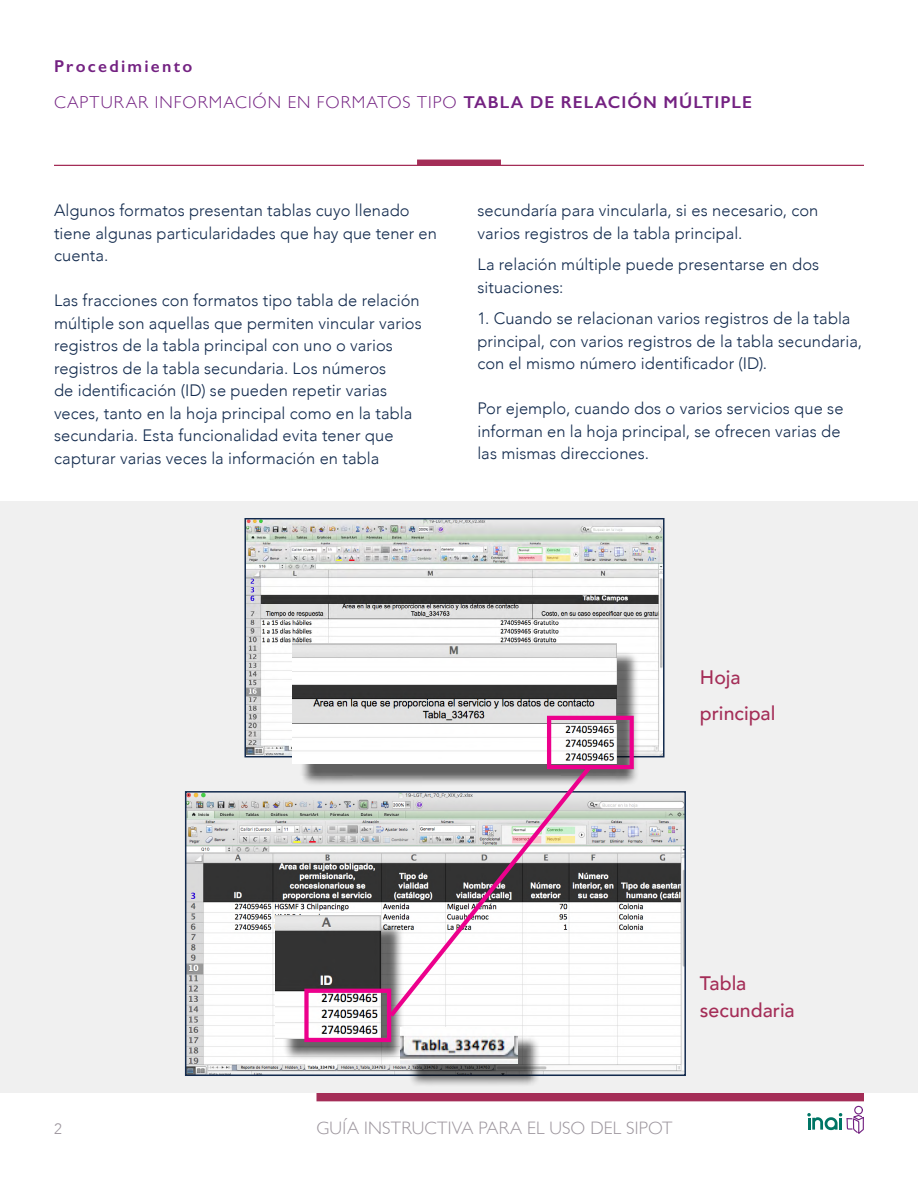
<style>
.page{position:relative;width:918px;height:1188px;background:#fff}
.page>*{position:absolute;margin:0;border:0;box-sizing:border-box;transform-origin:0 0}
.t1{font:500 19.5px/27px "Avenir";color:#a42d57}
.t2{font:300 18px "Gill Sans";letter-spacing:.01em;color:#9c959d}
.t3{font:600 17.25px/36px "Gill Sans";letter-spacing:.13em;color:#742282}
.t4{font:300 16.5px/22.5px "Avenir";letter-spacing:.005em;color:#132b4e}
.t5{font:300 15px "Avenir";color:#9c959d}
.s1{font-weight:300}
</style>
<div class="page">
<hr style="left:54px;top:165px;width:810px;height:1px;background:#a42d57">
<div style="left:417px;top:160px;width:84px;height:6px;background:#a42d57"></div>
<div style="left:316px;top:1092px;width:548px;height:9px;background:#a42d57"></div>
<div style="left:854px;top:1106px;width:9px;height:9px;border:1px solid #742282;border-radius:50%"></div>
<svg style="left:807px;top:1113px;width:57px;height:21px"></svg>
<div style="left:0;top:501px;width:918px;height:591px;background:#f0f0f0"></div>
<img style="left:247px;top:521px;width:415px;height:233px">
<div style="left:244px;top:518px;width:421px;height:239px;border:2px solid #132b4e"></div>
<div style="left:299px;top:650px;width:340px;height:136px;background:#000;opacity:.6"></div>
<img style="left:293px;top:644px;width:323px;height:119px">
<div style="left:547px;top:716px;width:87px;height:53px;border:4px solid #ec008c"></div>
<img style="left:188px;top:794px;width:495px;height:279px">
<div style="left:185px;top:791px;width:501px;height:285px;border:2px solid #132b4e"></div>
<div style="left:282px;top:923px;width:122px;height:138px;background:#000;opacity:.6"></div>
<img style="left:275px;top:916px;width:106px;height:122px">
<div style="left:407px;top:1035px;width:134px;height:52px;background:#000;opacity:.6"></div>
<img style="left:401px;top:1028px;width:116px;height:36px">
<div style="left:304px;top:989px;width:87px;height:53px;border:4px solid #ec008c"></div>
<svg style="left:385px;top:760px;width:211px;height:261px"></svg>
<p class="t3" style="left:54px;top:48px;width:699px">Procedimiento<br><span class="s1">CAPTURAR INFORMACIÓN EN FORMATOS TIPO</span> TABLA DE RELACIÓN MÚLTIPLE</p>
<p class="t4" style="left:54px;top:199px;width:385px">Algunos formatos presentan tablas cuyo llenado tiene algunas particularidades que hay que tener en cuenta.</p>
<p class="t4" style="left:54px;top:289px;width:369px">Las fracciones con formatos tipo tabla de relación múltiple son aquellas que permiten vincular varios registros de la tabla principal con uno o varios registros de la tabla secundaria. Los números<br>de identificación (ID) se pueden repetir varias veces, tanto en la hoja principal como en la tabla secundaria. Esta funcionalidad evita tener que capturar varias veces la información en tabla</p>
<p class="t4" style="left:477px;top:199px;width:342px">secundaría para vincularla, si es necesario, con varios registros de la tabla principal.</p>
<p class="t4" style="left:477px;top:253px;width:343px">La relación múltiple puede presentarse en dos situaciones:</p>
<p class="t4" style="left:477px;top:307px;width:386px">1. Cuando se relacionan varios registros de la tabla principal, con varios registros de la tabla secundaria, con el mismo número identificador (ID).</p>
<p class="t4" style="left:477px;top:397px;width:368px">Por ejemplo, cuando dos o varios servicios que se informan en la hoja principal, se ofrecen varias de las mismas direcciones.</p>
<p class="t1" style="left:700px;top:658px;width:77px;line-height:36px">Hoja principal</p>
<p class="t1" style="left:700px;top:969px;width:96px">Tabla secundaria</p>
<p class="t5" style="left:54px;top:1120px;width:9px">2</p>
<p class="t2" style="left:316px;top:1114px;width:358px">GUÍA INSTRUCTIVA PARA EL USO DEL SIPOT</p>
</div>
